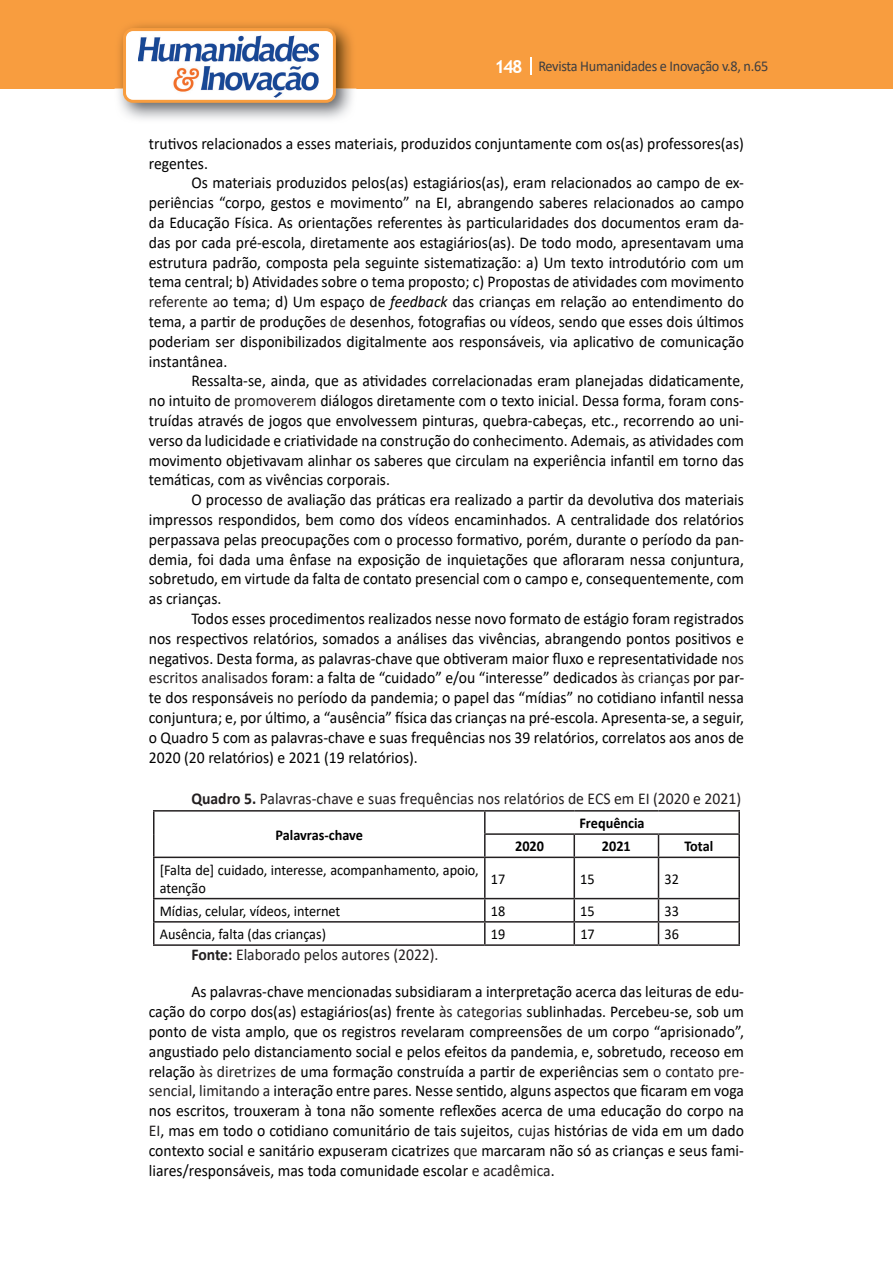
<style>
.page{position:relative;width:893px;height:1263px;background:#fff}
.page>*{position:absolute;margin:0;border:0;box-sizing:border-box;transform-origin:0 0}
.t1{font:16.5px/19.8px "Calibri";color:#000001;text-align:justify;scale:.95 1}
.t2{font:16.5px "Calibri";color:#231f20;scale:.95 1}
.t3{font:15px/18px "Calibri";color:#000001;scale:.95 1}
.t4{font:15px "Calibri";letter-spacing:-.02em;color:#3e3e3f;scale:.95 1}
.t5{font:700 15px "Calibri";color:#000001;scale:.95 1}
.s1{font-family:"Trebuchet MS";font-weight:700;font-size:18px;color:#fff}
.s2{color:#231f20}
.s3{font-style:italic}
.s4{font-weight:700}
</style>
<div class="page">
<div style="left:0;top:0;width:893px;height:88px;background:#f89d3f"></div>
<svg style="left:530px;top:57px;width:2px;height:18px"></svg>
<img style="left:115px;top:24px;width:241px;height:95px">
<div style="left:125px;top:30px;width:209px;height:71px;background:#fff;border-radius:9px"></div>
<img style="left:138px;top:35px;width:181px;height:62px">
<div style="left:123px;top:28px;width:213px;height:75px;border:3px solid #f89d3f;border-radius:9px"></div>
<hr style="left:153px;top:810px;width:332px;height:1px;background:#231f20">
<hr style="left:485px;top:810px;width:89px;height:1px;background:#231f20">
<hr style="left:484px;top:811px;width:2px;height:22px;background:#231f20">
<hr style="left:574px;top:810px;width:84px;height:1px;background:#231f20">
<hr style="left:658px;top:810px;width:82px;height:1px;background:#231f20">
<hr style="left:738px;top:811px;width:2px;height:22px;background:#231f20">
<svg style="left:153px;top:811px;width:1px;height:45px"></svg>
<hr style="left:484px;top:833px;width:90px;height:2px;background:#231f20">
<hr style="left:484px;top:835px;width:2px;height:21px;background:#231f20">
<hr style="left:574px;top:833px;width:84px;height:2px;background:#231f20">
<hr style="left:573px;top:835px;width:2px;height:21px;background:#231f20">
<hr style="left:658px;top:833px;width:82px;height:2px;background:#231f20">
<svg style="left:658px;top:835px;width:1px;height:21px"></svg>
<hr style="left:738px;top:835px;width:2px;height:21px;background:#231f20">
<hr style="left:153px;top:856px;width:332px;height:2px;background:#231f20">
<hr style="left:153px;top:858px;width:1px;height:40px;background:#231f20">
<hr style="left:485px;top:856px;width:89px;height:2px;background:#231f20">
<hr style="left:484px;top:858px;width:2px;height:40px;background:#231f20">
<hr style="left:574px;top:856px;width:84px;height:2px;background:#231f20">
<hr style="left:573px;top:858px;width:2px;height:40px;background:#231f20">
<hr style="left:658px;top:856px;width:82px;height:2px;background:#231f20">
<hr style="left:658px;top:858px;width:1px;height:40px;background:#231f20">
<hr style="left:738px;top:858px;width:2px;height:40px;background:#231f20">
<hr style="left:153px;top:898px;width:332px;height:1px;background:#231f20">
<hr style="left:485px;top:898px;width:89px;height:1px;background:#231f20">
<hr style="left:484px;top:899px;width:2px;height:22px;background:#231f20">
<hr style="left:574px;top:898px;width:84px;height:1px;background:#231f20">
<hr style="left:573px;top:899px;width:2px;height:22px;background:#231f20">
<hr style="left:658px;top:898px;width:82px;height:1px;background:#231f20">
<hr style="left:738px;top:899px;width:2px;height:22px;background:#231f20">
<hr style="left:153px;top:921px;width:332px;height:1px;background:#231f20">
<svg style="left:153px;top:899px;width:1px;height:45px"></svg>
<hr style="left:485px;top:921px;width:89px;height:1px;background:#231f20">
<hr style="left:484px;top:922px;width:2px;height:22px;background:#231f20">
<hr style="left:574px;top:921px;width:84px;height:1px;background:#231f20">
<hr style="left:573px;top:922px;width:2px;height:22px;background:#231f20">
<hr style="left:658px;top:921px;width:82px;height:1px;background:#231f20">
<svg style="left:658px;top:899px;width:1px;height:45px"></svg>
<hr style="left:738px;top:922px;width:2px;height:22px;background:#231f20">
<hr style="left:153px;top:944px;width:332px;height:2px;background:#231f20">
<hr style="left:485px;top:944px;width:89px;height:2px;background:#231f20">
<hr style="left:574px;top:944px;width:84px;height:2px;background:#231f20">
<hr style="left:658px;top:944px;width:82px;height:2px;background:#231f20">
<p class="t4" style="left:495px;top:56px;width:290px"><span class="s1">148</span> Revista Humanidades e Inovação v.8, n.65</p>
<p class="t1" style="left:149px;top:133px;width:628px">trutivos relacionados a esses materiais, produzidos conjuntamente com os(as) professores(as) regentes.</p>
<p class="t1" style="left:149px;top:173px;width:628px;text-indent:43px">Os materiais produzidos pelos(as) estagiários(as), eram relacionados ao campo de ex&shy;periências “corpo, gestos e movimento” na EI, abrangendo saberes relacionados ao campo da Educação Física. As orientações referentes às particularidades dos documentos eram da&shy;das por cada pré-escola, diretamente aos estagiários(as). De todo modo, apresentavam uma estrutura padrão, composta pela seguinte sistematização: a) Um texto introdutório com um tema central; b) Atividades sobre o tema proposto; c) Propostas de atividades com movimento <span class="s2">referente a</span>o tema; d) Um espaço de <span class="s3">feedback</span> das crianças em relação ao entendimento do tema, a partir de produções <span class="s2">de</span> desenhos, fotografias ou vídeos, sendo que esses dois últimos poderiam ser disponibilizados digitalmente aos responsáveis, via aplicativo de comunicação instantânea.</p>
<p class="t1" style="left:149px;top:371px;width:628px;text-indent:43px">Ressalta-se, ainda, que as atividades correlacionadas eram planejadas didaticamente, no intuito de <span class="s2">promoverem</span> diálogos diretamente com o texto inicial. Dessa forma, foram cons&shy;truídas através de jogos que envolvessem pinturas, quebra-cabeças, etc., recorrendo ao uni&shy;verso da ludicidade e criatividade na construção do conhecimento. Ademais, as atividades com movimento objetivavam alinhar os saberes que circulam na experiência infantil em torno das temáticas, com as vivências corporais.</p>
<p class="t1" style="left:149px;top:489px;width:628px;text-indent:43px">O processo de avaliação das práticas era realizado a partir da devolutiva dos materiais impressos respondidos, bem como dos vídeos encaminhados. A centralidade dos relatórios perpassava pelas preocupações com o processo formativo, porém, durante o período da pan&shy;demia, foi dada uma ênfase na exposição de inquietações que afloraram nessa conjuntura, sobretudo, em virtude da falta de contato presencial com o campo e, consequentemente, com as crianças.</p>
<p class="t1" style="left:149px;top:608px;width:628px;text-indent:43px">Todos esses procedimentos realizados nesse novo formato de estágio foram registrados nos respectivos relatórios, somados a análises das vivências, abrangendo pontos positivos e negativos. Desta forma, as palavras-chave que obtiveram maior fluxo e representatividade n<span class="s2">os escritos analisados</span> foram: a falta de “cuidado” e/ou “interesse” dedicados <span class="s2">às crianças</span> por par&shy;te dos responsáveis n<span class="s2">o</span> período da pandemia; o papel das “mídias” no cotidiano infantil nessa conjuntura; e, por último, a “ausência” sica das crianças na pré-escola. Apresenta-se, a seguir, o Quadro 5 com as palavras-chave e suas frequências nos 39 relatórios, correlatos aos anos de 2020 (20 relatórios) e 2021 (19 relatórios).</p>
<p class="t2" style="left:191px;top:787px;width:580px"><span class="s4">Quadro 5.</span> Palavras-chave e suas frequências nos relatórios de ECS em EI (2020 e 2021)</p>
<p class="t5" style="left:276px;top:824px;width:94px">Palavras-chave</p>
<p class="t5" style="left:579px;top:812px;width:70px">Frequência</p>
<p class="t5" style="left:515px;top:836px;width:32px">2020</p>
<p class="t5" style="left:602px;top:836px;width:32px">2021</p>
<p class="t5" style="left:684px;top:836px;width:32px">Total</p>
<p class="t3" style="left:160px;top:860px;width:337px">[Falta de] cuidado, interesse, acompanhamento, apoio, atenção</p>
<p class="t3" style="left:491px;top:869px;width:17px">17</p>
<p class="t3" style="left:580px;top:869px;width:17px">15</p>
<p class="t3" style="left:664px;top:869px;width:17px">32</p>
<p class="t3" style="left:160px;top:901px;width:192px">Mídias, celular, vídeos, internet</p>
<p class="t3" style="left:491px;top:901px;width:17px">18</p>
<p class="t3" style="left:580px;top:901px;width:17px">15</p>
<p class="t3" style="left:665px;top:901px;width:17px">33</p>
<p class="t3" style="left:160px;top:925px;width:176px">Ausência, falta (das crianças)</p>
<p class="t3" style="left:491px;top:925px;width:17px">19</p>
<p class="t3" style="left:580px;top:925px;width:17px">17</p>
<p class="t3" style="left:665px;top:925px;width:17px">36</p>
<p class="t2" style="left:191px;top:943px;width:262px"><span class="s4">Fonte:</span> Elaborado pelos autores (2022).</p>
<p class="t1" style="left:149px;top:982px;width:628px;text-indent:43px">As palavras-chave mencionadas subsidiaram a interpretação acerca das leituras de edu&shy;cação do corpo dos(as) estagiários(as) frente <span class="s2">às categorias</span> sublinhadas. Percebeu-se, sob um ponto de vista amplo, que os registros revelaram compreensões de um corpo “aprisionado”, angustiado pelo distanciamento social e pelos efeitos da pandemia, e, sobretudo, receoso em relação <span class="s2">às diretrizes</span> de uma formação construída a partir de experiências sem <span class="s2">o contato pre&shy;sencial</span>, <span class="s2">limitando a</span> interação entre pares. Nesse sentido, alguns aspectos que ficaram em voga nos escritos, trouxeram à tona não somente reflexões acerca de uma educação do corpo na <span class="s2">EI</span>, mas em todo o cotidiano comunitário de tais sujeitos, <span class="s2">cuja</span>s histórias de vida em um dado contexto social e sanitário expuseram cicatrizes <span class="s2">que</span> marcaram não só as crianças e seus fami&shy;liares/responsáveis, mas toda comunidade escolar <span class="s2">e acadêmica</span>.</p>
</div>
